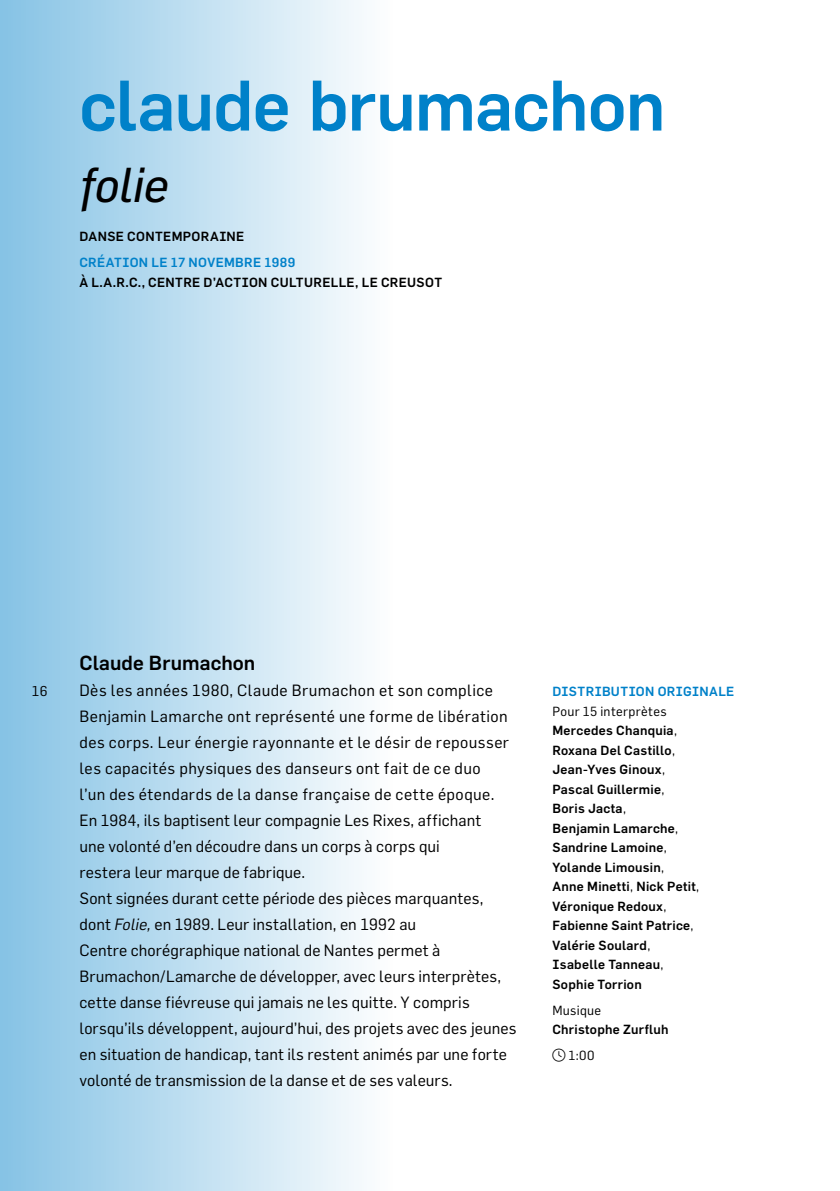
<style>
.page{position:relative;width:840px;height:1191px;background:#fff}
.page>*{position:absolute;margin:0;border:0;box-sizing:border-box;transform-origin:0 0}
.t1{font:500 70px "Flama";letter-spacing:-.01em;color:#0081c9}
.t2{font:italic 48px "Flama Basic";letter-spacing:-.01em;color:#000}
.t3{font:500 20px "Flama";letter-spacing:.005em;color:#000}
.t4{font:16px/26px "Flama";letter-spacing:.01em;color:#000}
.t5{font:14px "Flama";color:#000}
.t6{font:500 13px/19.6px "Flama";letter-spacing:.02em;color:#000}
.t7{font:500 13px "Flama";letter-spacing:.025em;color:#0081c9}
.t8{font:13px "Flama";letter-spacing:.025em;color:#000}
.s1{font-style:italic}
.s2{font-weight:400}
</style>
<div class="page">
<div style="left:0;top:0;width:405px;height:1191px;background:linear-gradient(to right,#85c2e5,#fff)"></div>
<h1 class="t1" style="left:79px;top:63px;width:587px">claude brumachon</h1>
<h2 class="t2" style="left:79px;top:156px;width:91px">folie</h2>
<p class="t6" style="left:79px;top:226px;width:166px">DANSE CONTEMPORAINE</p>
<p class="t7" style="left:79px;top:254px;width:217px">CRÉATION LE 17 NOVEMBRE 1989</p>
<p class="t6" style="left:79px;top:272px;width:364px">À L.A.R.C., CENTRE D’ACTION CULTURELLE, LE CREUSOT</p>
<p class="t5" style="left:32px;top:683px;width:17px">16</p>
<p class="t3" style="left:79px;top:651px;width:177px">Claude Brumachon</p>
<p class="t4" style="left:79px;top:677px;width:438px">Dès les années 1980, Claude Brumachon et son complice Benjamin Lamarche ont représenté une forme de libération des corps. Leur énergie rayonnante et le désir de repousser les capacités physiques des danseurs ont fait de ce duo<br>l’un des étendards de la danse française de cette époque.<br>En 1984, ils baptisent leur compagnie Les Rixes, affichant<br>une volonté d’en découdre dans un corps à corps qui<br>restera leur marque de fabrique.<br>Sont signées durant cette période des pièces marquantes, dont <span class="s1">Folie,</span> en 1989. Leur installation, en 1992 au<br>Centre chorégraphique national de Nantes permet à Brumachon/Lamarche de développer, avec leurs interprètes, cette danse fiévreuse qui jamais ne les quitte. Y compris lorsqu’ils développent, aujourd’hui, des projets avec des jeunes en situation de handicap, tant ils restent animés par une forte volonté de transmission de la danse et de ses valeurs.</p>
<p class="t7" style="left:552px;top:683px;width:183px">DISTRIBUTION ORIGINALE</p>
<p class="t6" style="left:552px;top:701px;width:148px"><span class="s2">Pour 15 interprètes<br></span>Mercedes Chanquia<span class="s2">,<br></span>Roxana Del Castillo<span class="s2">,<br></span>Jean-Yves Ginoux<span class="s2">,<br></span>Pascal Guillermie<span class="s2">,<br></span>Boris Jacta<span class="s2">,<br></span>Benjamin Lamarche<span class="s2">,<br></span>Sandrine Lamoine<span class="s2">,<br></span>Yolande Limousin<span class="s2">,<br></span>Anne Minetti<span class="s2">,</span> Nick Petit<span class="s2">,<br></span>Véronique Redoux<span class="s2">,<br></span>Fabienne Saint Patrice<span class="s2">,<br></span>Valérie Soulard<span class="s2">,<br></span>Isabelle Tanneau<span class="s2">,<br></span>Sophie Torrion</p>
<p class="t8" style="left:552px;top:1002px;width:50px">Musique</p>
<p class="t6" style="left:552px;top:1019px;width:117px">Christophe Zurfluh</p>
<p class="t8" style="left:552px;top:1048px;width:44px">●□ 1:00</p>
</div>
